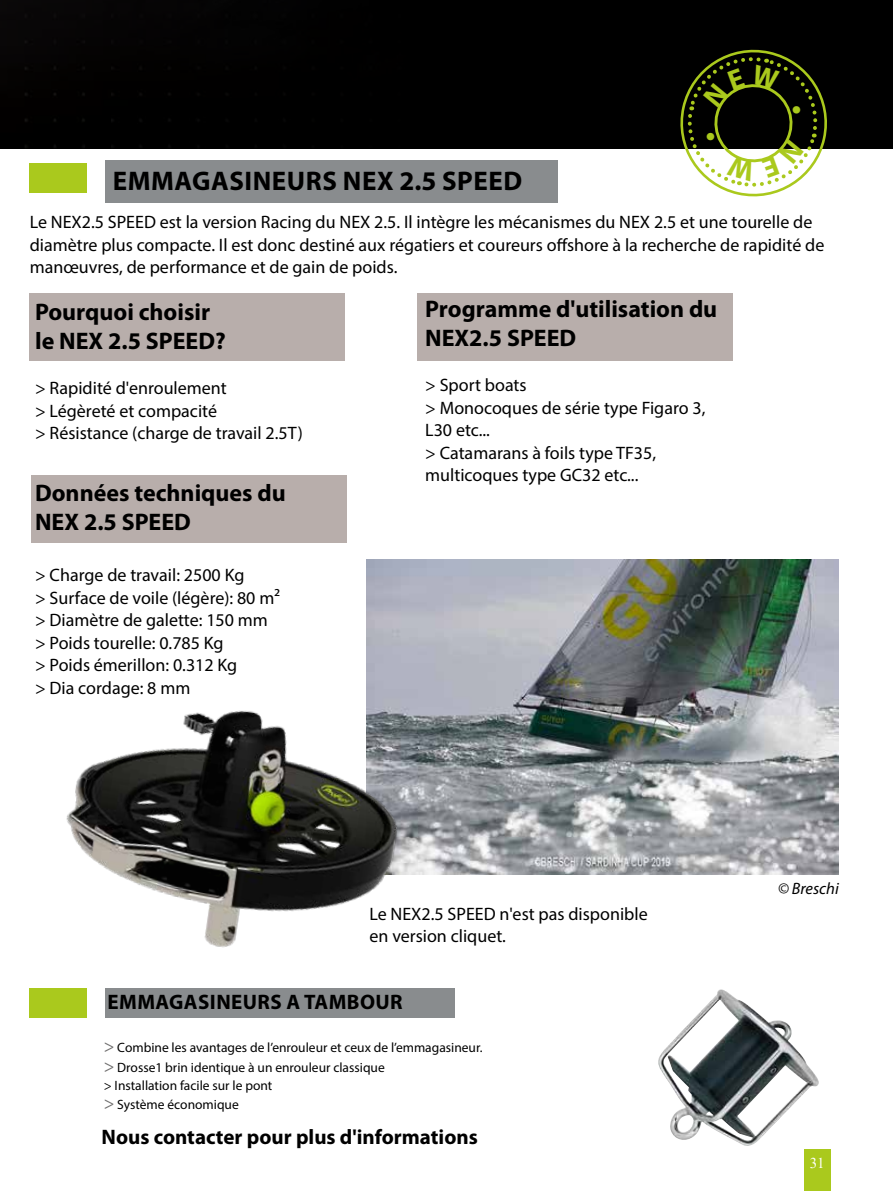
<style>
.page{position:relative;width:893px;height:1191px;background:#fff}
.page>*{position:absolute;margin:0;border:0;box-sizing:border-box;transform-origin:0 0}
.t1{font:700 27px "Myriad Pro";letter-spacing:.02em;color:#000}
.t2{font:700 24px/28.8px "Myriad Pro";color:#000}
.t3{font:700 21px "Myriad Pro";color:#000}
.t4{font:700 21px "Myriad Pro";letter-spacing:.02em;color:#000}
.t5{font:18px/22.5px "Myriad Pro";color:#000}
.t6{font:italic 16.5px "Myriad Pro";color:#000}
.t7{font:15px "Times New Roman";color:#fff}
.t8{font:13.5px/19.5px "Myriad Pro";color:#000}
.s1{font-size:18px;color:#706f6f}
</style>
<div class="page">
<div style="left:0;top:0;width:893px;height:149px;background:#000"></div>
<div style="left:804px;top:1149px;width:27px;height:42px;background:#aac91d"></div>
<div style="left:29px;top:988px;width:58px;height:29px;background:#aac91d"></div>
<div style="left:105px;top:988px;width:350px;height:30px;background:#898c8e"></div>
<img style="left:658px;top:989px;width:161px;height:157px">
<div style="left:30px;top:163px;width:57px;height:30px;background:#aac91d"></div>
<div style="left:105px;top:160px;width:453px;height:43px;background:#898c8e"></div>
<div style="left:30px;top:293px;width:315px;height:68px;background:#b8aeab"></div>
<div style="left:418px;top:293px;width:315px;height:68px;background:#b8aeab"></div>
<div style="left:31px;top:475px;width:316px;height:68px;background:#b8aeab"></div>
<img style="left:367px;top:560px;width:471px;height:314px">
<img style="left:66px;top:677px;width:359px;height:271px">
<svg style="left:680px;top:49px;width:147px;height:148px"></svg>
<h1 class="t1" style="left:113px;top:163px;width:411px">EMMAGASINEURS NEX 2.5 SPEED</h1>
<p class="t5" style="left:30px;top:211px;width:796px">Le NEX2.5 SPEED est la version Racing du NEX 2.5. Il intègre les mécanismes du NEX 2.5 et une tourelle de diamètre plus compacte. Il est donc destiné aux régatiers et coureurs offshore à la recherche de rapidité de manœuvres, de performance et de gain de poids.</p>
<h2 class="t2" style="left:35px;top:297px;width:192px">Pourquoi choisir le NEX 2.5 SPEED?</h2>
<p class="t5" style="left:35px;top:376px;width:269px">&gt; Rapidité d'enroulement<br>&gt; Légèreté et compacité<br>&gt; Résistance (charge de travail 2.5T)</p>
<h2 class="t2" style="left:425px;top:294px;width:294px">Programme d'utilisation du<br>NEX2.5 SPEED</h2>
<p class="t5" style="left:425px;top:373px;width:282px">&gt; Sport boats<br>&gt; Monocoques de série type Figaro 3,<br>L30 etc...<br>&gt; Catamarans à foils type TF35, multicoques type GC32 etc...</p>
<h2 class="t2" style="left:35px;top:478px;width:252px">Données techniques du<br>NEX 2.5 SPEED</h2>
<p class="t5" style="left:35px;top:563px;width:246px">&gt; Charge de travail: 2500 Kg<br>&gt; Surface de voile (légère): 80 m² &gt; Diamètre de galette: 150 mm &gt; Poids tourelle: 0.785 Kg<br>&gt; Poids émerillon: 0.312 Kg<br>&gt; Dia cordage: 8 mm</p>
<p class="t5" style="left:369px;top:902px;width:280px">Le NEX2.5 SPEED n'est pas disponible en version cliquet.</p>
<p class="t4" style="left:108px;top:988px;width:297px">EMMAGASINEURS A TAMBOUR</p>
<p class="t8" style="left:104px;top:1037px;width:380px"><span class="s1">&gt;</span> Combine les avantages de l’enrouleur et ceux de l’emmagasineur. <span class="s1">&gt;</span> Drosse1 brin identique à un enrouleur classique</p>
<p class="t8" style="left:104px;top:1075px;width:170px">&gt; Installation facile sur le pont <span class="s1">&gt;</span> Système économique</p>
<p class="t3" style="left:102px;top:1123px;width:378px">Nous contacter pour plus d'informations</p>
<p class="t6" style="left:778px;top:878px;width:63px">© Breschi</p>
<p class="t7" style="left:810px;top:1152px;width:16px">31</p>
</div>
